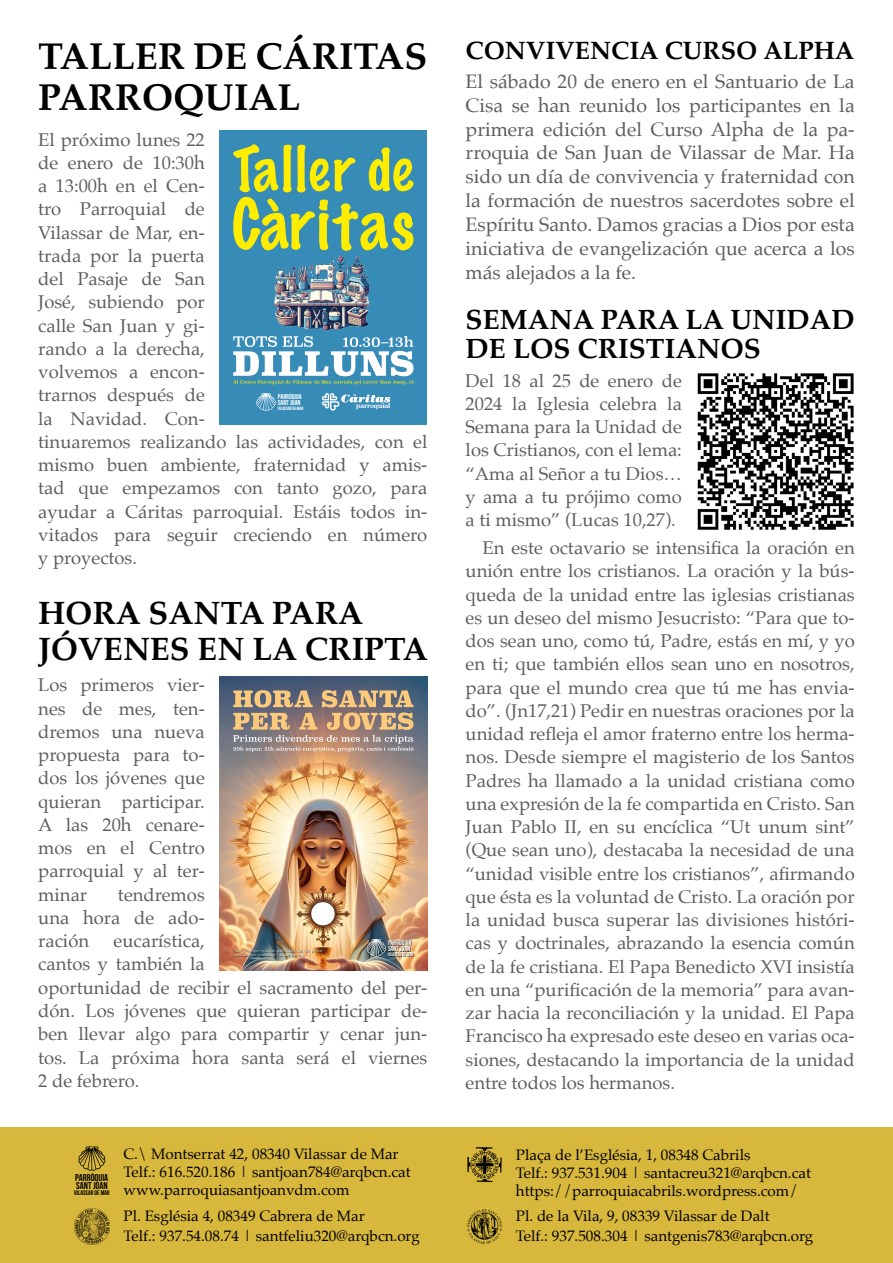
<style>
.page{position:relative;width:893px;height:1263px;background:#fff}
.page>*{position:absolute;margin:0;border:0;box-sizing:border-box;transform-origin:0 0}
.t1{font:700 37.5px/40.5px "Palatino";color:#000}
.t2{font:700 32.4px/36px "Palatino";color:#000}
.t3{font:700 27.9px/28.8px "Palatino";color:#000}
.t4{font:700 25.2px "Palatino";color:#000}
.t5{font:19.5px/23.9px "Palatino";color:#5e5e5e;text-align:justify}
.t6{font:18.45px/23.2px "Palatino";color:#5e5e5e;text-align:justify}
.t7{font:15.15px/18.1px "Palatino";color:#000}
.t8{font:700 9.75px "Bebas Neue";color:#000}
.t9{font:700 7.05px "Bebas Neue";color:#fff}
.t10{font:700 6.9px "Century";color:#fff}
.t11{font:700 6.6px "Bebas Neue";color:#000}
.t12{font:700 4.8px "Bebas Neue";color:#fff}
</style>
<div class="page">
<div style="left:0;top:1128px;width:893px;height:135px;background:#d7b73c"></div>
<img style="left:467px;top:1209px;width:35px;height:35px">
<img style="left:74px;top:1209px;width:36px;height:35px">
<img style="left:467px;top:1147px;width:35px;height:35px">
<svg style="left:78px;top:1146px;width:27px;height:25px"></svg>
<img style="left:697px;top:373px;width:157px;height:157px">
<div style="left:219px;top:130px;width:208px;height:294px;background:#378bb7"></div>
<img style="left:274px;top:255px;width:96px;height:75px">
<svg style="left:233px;top:144px;width:181px;height:107px"></svg>
<svg style="left:256px;top:393px;width:20px;height:18px"></svg>
<svg style="left:322px;top:393px;width:68px;height:18px"></svg>
<svg style="left:233px;top:336px;width:180px;height:48px"></svg>
<img style="left:219px;top:676px;width:208px;height:294px">
<svg style="left:233px;top:949px;width:90px;height:8px"></svg>
<svg style="left:233px;top:690px;width:180px;height:62px;background:#ab937e"></svg>
<div style="left:367px;top:939px;width:47px;height:18px;background:#000;opacity:.75"></div>
<svg style="left:366px;top:939px;width:20px;height:18px"></svg>
<h1 class="t1" style="left:38px;top:35px;width:391px">TALLER DE CÁRITAS<br>PARROQUIAL</h1>
<h3 class="t4" style="left:466px;top:29px;width:390px">CONVIVENCIA CURSO ALPHA</h3>
<p class="t5" style="left:466px;top:69px;width:391px">El sábado 20 de enero en el Santuario de La Cisa se han reunido los participantes en la primera edición del Curso Alpha de la pa&shy;rroquia de San Juan de Vilassar de Mar. Ha sido un día de convivencia y fraternidad con la formación de nuestros sacerdotes sobre el Espíritu Santo. Damos gracias a Dios por esta iniciativa de evangelización que acerca a los más alejados a la fe.</p>
<p class="t6" style="left:38px;top:128px;width:391px;text-align:left">El próximo lunes 22<br>de enero de 10:30h<br>a 13:00h en el Cen-<br>tro Parroquial de<br>Vilassar de Mar, en-<br>trada por la puerta<br>del Pasaje de San<br>José, subiendo por<br>calle San Juan y gi-<br>rando a la derecha,<br>volvemos a encon-<br>trarnos después de<br>la Navidad. Con-<br>tinuaremos realizando las actividades, con el mismo buen ambiente, fraternidad y amis&shy;tad que empezamos con tanto gozo, para ayudar a Cáritas parroquial. Estáis todos in&shy;vitados para seguir creciendo en número y proyectos.</p>
<h3 class="t3" style="left:466px;top:304px;width:391px">SEMANA PARA LA UNIDAD<br>DE LOS CRISTIANOS</h3>
<p class="t6" style="left:466px;top:369px;width:218px">Del 18 al 25 de enero de 2024 la Iglesia celebra la Semana para la Unidad de los Cristianos, con el lema: “Ama al Señor a tu Dios… y ama a tu prójimo como a ti mismo” (Lucas 10,27).</p>
<p class="t9" style="left:278px;top:393px;width:25px">PARRÒQUIA</p>
<p class="t12" style="left:278px;top:406px;width:27px">VILASSAR DE MAR</p>
<p class="t9" style="left:278px;top:399px;width:24px">SANT JOAN</p>
<p class="t10" style="left:356px;top:402px;width:36px">parroquial</p>
<p class="t6" style="left:466px;top:536px;width:391px;text-indent:17px">En este octavario se intensifica la oración en unión entre los cristianos. La oración y la bús&shy;queda de la unidad entre las iglesias cristianas es un deseo del mismo Jesucristo: “Para que to&shy;dos sean uno, como tú, Padre, estás en mí, y yo en ti; que también ellos sean uno en nosotros, para que el mundo crea que tú me has envia&shy;do”. (Jn17,21) Pedir en nuestras oraciones por la unidad refleja el amor fraterno entre los herma&shy;nos. Desde siempre el magisterio de los Santos Padres ha llamado a la unidad cristiana como una expresión de la fe compartida en Cristo. San Juan Pablo II, en su encíclica “Ut unum sint” (Que sean uno), destacaba la necesidad de una “unidad visible entre los cristianos”, afirmando que ésta es la voluntad de Cristo. La oración por la unidad busca superar las divisiones históri&shy;cas y doctrinales, abrazando la esencia común de la fe cristiana. El Papa Benedicto XVI insistía en una “purificación de la memoria” para avan&shy;zar hacia la reconciliación y la unidad. El Papa Francisco ha expresado este deseo en varias oca&shy;siones, destacando la importancia de la unidad entre todos los hermanos.</p>
<h2 class="t2" style="left:38px;top:594px;width:391px">HORA SANTA PARA<br>JÓVENES EN LA CRIPTA</h2>
<p class="t6" style="left:38px;top:673px;width:168px">Los primeros vier&shy;nes de mes, ten&shy;dremos una nueva propuesta para to&shy;dos los jóvenes que quieran participar.<br>A las 20h cenare&shy;mos en el Centro parroquial y al ter&shy;minar</p>
<p class="t6" style="left:38px;top:883px;width:168px;text-indent:80px">tendremos una hora de ado&shy;ración</p>
<p class="t6" style="left:38px;top:929px;width:391px;text-align:left;text-indent:75px">eucarística,<br>cantos y también la<br>oportunidad de recibir el sacramento del per&shy;dón. Los jóvenes que quieran participar de&shy;ben llevar algo para compartir y cenar jun&shy;tos. La próxima hora santa será el viernes<br>2 de febrero.</p>
<p class="t9" style="left:388px;top:939px;width:25px">PARRÒQUIA</p>
<p class="t12" style="left:388px;top:951px;width:27px">VILASSAR DE MAR</p>
<p class="t9" style="left:388px;top:945px;width:24px">SANT JOAN</p>
<p class="t8" style="left:75px;top:1172px;width:35px">PARRÒQUIA</p>
<p class="t11" style="left:74px;top:1189px;width:37px">VILASSAR DE MAR</p>
<p class="t8" style="left:76px;top:1180px;width:33px">SANT JOAN</p>
<p class="t7" style="left:124px;top:1144px;width:289px">C.\ Montserrat 42, 08340 Vilassar de Mar<br>Telf.: 616.520.186 | santjoan784@arqbcn.cat www.parroquiasantjoanvdm.com</p>
<p class="t7" style="left:516px;top:1145px;width:297px">Plaça de l’Església, 1, 08348 Cabrils<br>Telf.: 937.531.904 | santacreu321@arqbcn.cat https://parroquiacabrils.wordpress.com/</p>
<p class="t7" style="left:124px;top:1206px;width:298px;line-height:20px">Pl. Església 4, 08349 Cabrera de Mar<br>Telf.: 937.54.08.74 | santfeliu320@arqbcn.org</p>
<p class="t7" style="left:516px;top:1206px;width:299px;line-height:20px">Pl. de la Vila, 9, 08339 Vilassar de Dalt<br>Telf.: 937.508.304 | santgenis783@arqbcn.org</p>
</div>
